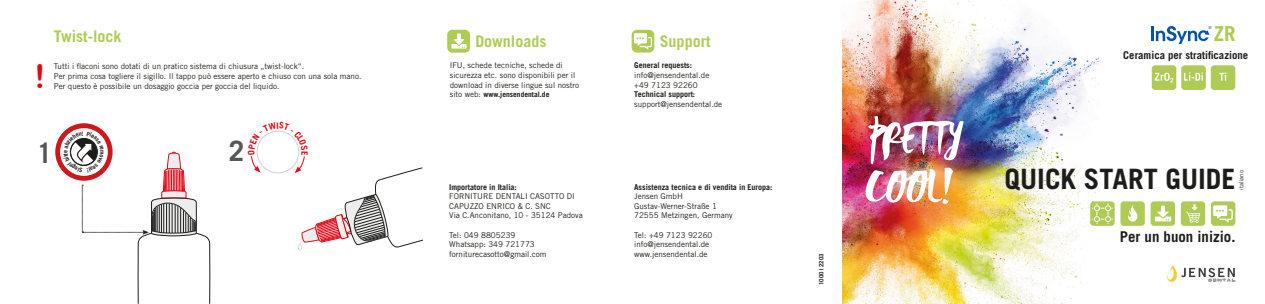
<style>
.page{position:relative;width:1265px;height:304px;background:#fff}
.page>*{position:absolute;margin:0;border:0;box-sizing:border-box;transform-origin:0 0}
.t1{font:32.5px "Arial Rounded MT Bold";color:#e30614}
.t2{font:700 28px "Trade Gothic LT Std";color:#1d1d1b}
.t3{font:700 28px "Trade Gothic LT Std";color:#575756}
.t4{font:700 20.6px "Trade Gothic LT Std";color:#aecc53}
.t5{font:700 16px "Trade Gothic LT Std";color:#aecc53}
.t6{font:700 14.9px "Trade Gothic LT Std";color:#1d1d1b}
.t7{font:700 10.8px "Trade Gothic LT Std";color:#1d1d1b}
.Fließtext_Jensen_für{font:8px/9.6px "Trade Gothic LT Std";color:#1d1d1b}
.Fließtext_Jensen_für-2{font:700 8px/9.6px "Trade Gothic LT Std";color:#1d1d1b}
.t8{font:700 7.5px "Trade Gothic LT Std";color:#1d1d1b}
.t9{font:700 6px "Trade Gothic LT Std";color:#1d1d1b}
.t10{font:6px "Trade Gothic LT Std";color:#1d1d1b}
.t11{font:4.1px "Arial Nova";color:#0054a1}
.s1{font-weight:400;font-size:8px}
.s2{font-weight:400}
</style>
<div class="page">
<svg style="left:1167px;top:265px;width:67px;height:16px"></svg>
<img style="left:842px;top:0;width:256px;height:303px">
<img style="left:447px;top:30px;width:23px;height:23px">
<img style="left:631px;top:30px;width:23px;height:22px">
<svg style="left:58px;top:125px;width:52px;height:53px"></svg>
<div style="left:55px;top:123px;width:58px;height:57px;border:5px solid #cd171a;border-radius:50%"></div>
<img style="left:1211px;top:201px;width:24px;height:24px">
<img style="left:1090px;top:201px;width:24px;height:24px">
<img style="left:1120px;top:201px;width:24px;height:24px">
<img style="left:1150px;top:201px;width:24px;height:24px">
<img style="left:1180px;top:201px;width:24px;height:24px">
<hr style="left:1151px;top:26px;width:3px;height:15px;background:#0054a1">
<svg style="left:1155px;top:26px;width:54px;height:18px"></svg>
<img style="left:1151px;top:65px;width:25px;height:25px">
<img style="left:1210px;top:65px;width:25px;height:25px">
<img style="left:1181px;top:65px;width:24px;height:25px">
<img style="left:865px;top:116px;width:98px;height:88px">
<svg style="left:64px;top:131px;width:146px;height:172px"></svg>
<svg style="left:251px;top:130px;width:172px;height:119px"></svg>
<p class="t1" style="left:35px;top:57px;width:12px">!</p>
<p class="t5" style="left:54px;top:27px;width:69px">Twist-lock</p>
<p class="Fließtext_Jensen_für" style="left:54px;top:61px;width:309px">Tutti i flaconi sono dotati di un pratico sistema di chiusura „twist-lock“.<br>Per prima cosa togliere il sigillo. Il tappo può essere aperto e chiuso con una sola mano.<br>Per questo è possibile un dosaggio goccia per goccia del liquido.</p>
<p class="t3" style="left:37px;top:136px;width:17px">1</p>
<p class="t3" style="left:229px;top:134px;width:17px">2</p>
<p class="t5" style="left:475px;top:31px;width:73px">Downloads</p>
<p class="t5" style="left:659px;top:31px;width:52px">Support</p>
<p class="Fließtext_Jensen_für" style="left:450px;top:60px;width:131px">IFU, schede tecniche, schede di sicurezza etc. sono disponibili per il download in diverse lingue sul nostro</p>
<p class="t8" style="left:450px;top:90px;width:101px"><span class="s1">sito web:</span> www.jensendental.de</p>
<p class="Fließtext_Jensen_für-2" style="left:634px;top:60px;width:59px">General requests:</p>
<p class="Fließtext_Jensen_für" style="left:634px;top:70px;width:77px">info@jensendental.de</p>
<p class="Fließtext_Jensen_für-2" style="left:634px;top:80px;width:65px"><span class="s2">+49 7123 92260<br></span>Technical support:</p>
<p class="Fließtext_Jensen_für" style="left:634px;top:99px;width:89px">support@jensendental.de</p>
<p class="Fließtext_Jensen_für-2" style="left:449px;top:181px;width:69px">Importatore in Italia:</p>
<p class="Fließtext_Jensen_für" style="left:449px;top:191px;width:127px">FORNITURE DENTALI CASOTTO DI<br>CAPUZZO ENRICO &amp; C. SNC</p>
<p class="Fließtext_Jensen_für" style="left:449px;top:210px;width:135px">Via C.Anconitano, 10 - 35124 Padova</p>
<p class="Fließtext_Jensen_für" style="left:449px;top:229px;width:68px">Tel: 049 8805239</p>
<p class="Fließtext_Jensen_für" style="left:449px;top:239px;width:87px">Whatsapp: 349 721773</p>
<p class="Fließtext_Jensen_für" style="left:449px;top:249px;width:99px">forniturecasotto@gmail.com</p>
<p class="Fließtext_Jensen_für-2" style="left:634px;top:181px;width:140px">Assistenza tecnica e di vendita in Europa:<br><span class="s2">Jensen GmbH</span></p>
<p class="Fließtext_Jensen_für" style="left:634px;top:201px;width:84px">Gustav-Werner-Straße 1</p>
<p class="Fließtext_Jensen_für" style="left:634px;top:210px;width:100px">72555 Metzingen, Germany</p>
<p class="Fließtext_Jensen_für" style="left:634px;top:229px;width:80px">Tel: +49 7123 92260</p>
<p class="Fließtext_Jensen_für" style="left:634px;top:239px;width:77px">info@jensendental.de</p>
<p class="Fließtext_Jensen_für" style="left:634px;top:249px;width:75px">www.jensendental.de</p>
<p class="t9" style="left:817px;top:284px;width:33px;rotate:-90deg">1000 | 2203</p>
<p class="t11" style="left:1208px;top:25px;width:5px">®</p>
<p class="t7" style="left:1123px;top:49px;width:126px">Ceramica per stratificazione</p>
<p class="t4" style="left:1213px;top:21px;width:23px">ZR</p>
<p class="t2" style="left:1004px;top:162px;width:232px">QUICK START GUIDE</p>
<p class="t10" style="left:1237px;top:189px;width:21px;rotate:-90deg">italiano</p>
<p class="t6" style="left:1119px;top:227px;width:117px">Per un buon inizio.</p>
</div>
